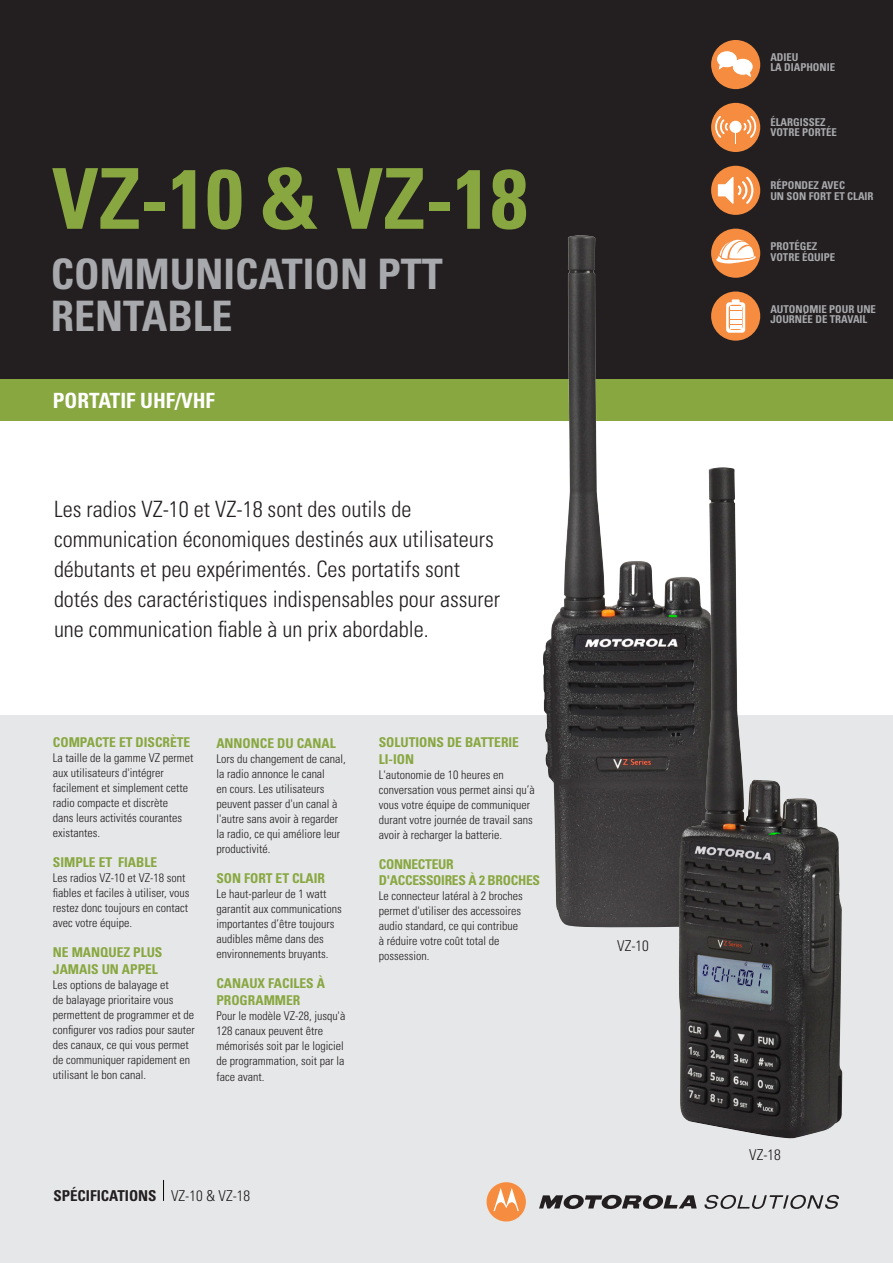
<style>
.page{position:relative;width:893px;height:1263px;background:#fff}
.page>*{position:absolute;margin:0;border:0;box-sizing:border-box;transform-origin:0 0}
.t1{font:700 condensed 84px "Univers LT Std";color:#88a740}
.t2{font:700 condensed 42px/42px "Univers LT Std";color:#a8a9ad}
.t3{font:300 condensed 22.5px/30px "Univers LT Std";color:#231f20}
.t4{font:700 condensed 21px "Univers LT Std";color:#fff}
.t5{font:700 condensed 15px "Univers LT Std";color:#231f20}
.t6{font:300 condensed 15px "Univers LT Std";color:#231f20}
.Body_Text{font:700 condensed 13.5px/16.5px "Univers LT Std";color:#88a740}
.Body_Text-2{font:700 condensed 13.5px/16.5px "Univers LT Std";letter-spacing:-.02em;color:#88a740}
.Body_Text-3{font:300 condensed 12px/15px "Univers LT Std";color:#231f20}
.t7{font:700 condensed 10.8px/10.8px "Univers LT Std";color:#a8a9ad}
.s1{font-weight:300}
</style>
<div class="page">
<div style="left:0;top:715px;width:893px;height:548px;background:#e6e7e9"></div>
<div style="left:0;top:0;width:893px;height:379px;background:#231f20"></div>
<svg style="left:539px;top:1195px;width:158px;height:14px"></svg>
<svg style="left:487px;top:1182px;width:39px;height:39px"></svg>
<svg style="left:704px;top:1195px;width:135px;height:14px"></svg>
<svg style="left:163px;top:1180px;width:1px;height:21px"></svg>
<div style="left:0;top:379px;width:893px;height:42px;background:#88a740"></div>
<img style="left:543px;top:235px;width:176px;height:693px">
<img style="left:679px;top:467px;width:164px;height:672px">
<div style="left:711px;top:229px;width:49px;height:49px;background:#f58c3f;border-radius:50%"></div>
<svg style="left:716px;top:238px;width:40px;height:26px"></svg>
<div style="left:711px;top:291px;width:49px;height:50px;background:#f58c3f;border-radius:50%"></div>
<svg style="left:726px;top:299px;width:19px;height:34px"></svg>
<div style="left:711px;top:103px;width:49px;height:49px;background:#f58c3f;border-radius:50%"></div>
<div style="left:729px;top:121px;width:13px;height:12px;background:#fff;border-radius:50%"></div>
<svg style="left:743px;top:116px;width:14px;height:22px"></svg>
<svg style="left:715px;top:116px;width:13px;height:22px"></svg>
<div style="left:711px;top:166px;width:49px;height:49px;background:#f58c3f;border-radius:50%"></div>
<svg style="left:718px;top:177px;width:36px;height:27px"></svg>
<div style="left:711px;top:40px;width:49px;height:49px;background:#f58c3f;border-radius:50%"></div>
<svg style="left:715px;top:50px;width:38px;height:29px"></svg>
<p class="t1" style="left:52px;top:147px;width:477px">VZ-10 &amp; VZ-18</p>
<p class="t2" style="left:51px;top:253px;width:393px">COMMUNICATION PTT<br>RENTABLE</p>
<p class="t4" style="left:53px;top:387px;width:163px">PORTATIF UHF/VHF</p>
<p class="t3" style="left:54px;top:494px;width:448px">Les radios VZ-10 et VZ-18 sont des outils de communication économiques destinés aux utilisateurs débutants et peu expérimentés. Ces portatifs sont dotés des caractéristiques indispensables pour assurer une communication fiable à un prix abordable.</p>
<p class="Body_Text" style="left:53px;top:734px;width:139px">COMPACTE ET DISCRÈTE</p>
<p class="Body_Text-3" style="left:53px;top:750px;width:142px">La taille de la gamme VZ permet aux utilisateurs d'intégrer facilement et simplement cette radio compacte et discrète<br>dans leurs activités courantes existantes.</p>
<p class="Body_Text" style="left:53px;top:854px;width:106px">SIMPLE ET FIABLE</p>
<p class="Body_Text-3" style="left:53px;top:870px;width:138px">Les radios VZ-10 et VZ-18 sont fiables et faciles à utiliser, vous restez donc toujours en contact avec votre équipe.</p>
<p class="Body_Text" style="left:53px;top:944px;width:111px">NE MANQUEZ PLUS<br>JAMAIS UN APPEL</p>
<p class="Body_Text-3" style="left:53px;top:977px;width:143px">Les options de balayage et<br>de balayage prioritaire vous permettent de programmer et de configurer vos radios pour sauter des canaux, ce qui vous permet de communiquer rapidement en utilisant le bon canal.</p>
<p class="Body_Text" style="left:216px;top:735px;width:121px">ANNONCE DU CANAL</p>
<p class="Body_Text-3" style="left:216px;top:752px;width:131px">Lors du changement de canal, la radio annonce le canal<br>en cours. Les utilisateurs peuvent passer d'un canal à l'autre sans avoir à regarder la radio, ce qui améliore leur productivité.</p>
<p class="Body_Text" style="left:216px;top:870px;width:110px">SON FORT ET CLAIR</p>
<p class="Body_Text-3" style="left:216px;top:887px;width:127px">Le haut-parleur de 1 watt garantit aux communications importantes d’être toujours audibles même dans des environnements bruyants.</p>
<p class="Body_Text" style="left:216px;top:975px;width:110px">CANAUX FACILES À<br>PROGRAMMER</p>
<p class="Body_Text-3" style="left:216px;top:1008px;width:130px">Pour le modèle VZ-28, jusqu'à<br>128 canaux peuvent être mémorisés soit par le logiciel de programmation, soit par la</p>
<p class="Body_Text-3" style="left:216px;top:1070px;width:49px">face avant.</p>
<p class="Body_Text" style="left:379px;top:734px;width:142px">SOLUTIONS DE BATTERIE<br>LI-ION</p>
<p class="Body_Text-3" style="left:379px;top:767px;width:157px">L'autonomie de 10 heures en conversation vous permet ainsi qu’à vous votre équipe de communiquer durant votre journée de travail sans avoir à recharger la batterie.</p>
<p class="Body_Text-2" style="left:379px;top:856px;width:163px">CONNECTEUR<br>D'ACCESSOIRES À 2 BROCHES</p>
<p class="Body_Text-3" style="left:379px;top:888px;width:145px">Le connecteur latéral à 2 broches permet d'utiliser des accessoires audio standard, ce qui contribue à réduire votre coût total de possession.</p>
<p class="t5" style="left:53px;top:1186px;width:198px">SPÉCIFICATIONS <span class="s1">VZ-10 &amp; VZ-18</span></p>
<p class="t6" style="left:617px;top:936px;width:33px">VZ-10</p>
<p class="t7" style="left:770px;top:51px;width:66px">ADIEU<br>LA DIAPHONIE</p>
<p class="t7" style="left:770px;top:116px;width:68px">ÉLARGISSEZ<br>VOTRE PORTÉE</p>
<p class="t7" style="left:770px;top:180px;width:105px">RÉPONDEZ AVEC<br>UN SON FORT ET CLAIR</p>
<p class="t7" style="left:770px;top:241px;width:66px">PROTÉGEZ<br>VOTRE ÉQUIPE</p>
<p class="t7" style="left:770px;top:303px;width:107px">AUTONOMIE POUR UNE<br>JOURNÉE DE TRAVAIL</p>
<p class="t6" style="left:749px;top:1145px;width:33px">VZ-18</p>
</div>
